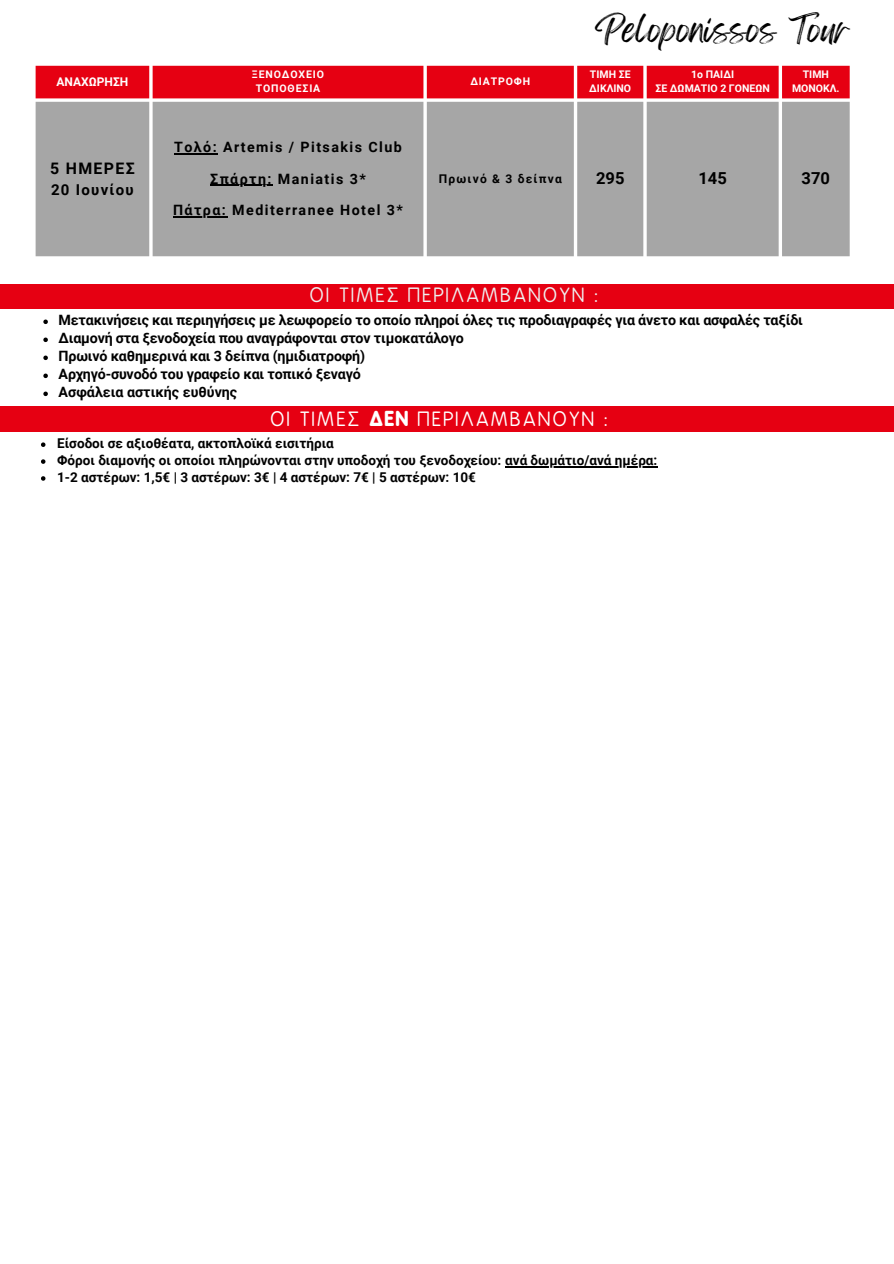
<style>
.page{position:relative;width:894px;height:1264px;background:#fff}
.page>*{position:absolute;margin:0;border:0;box-sizing:border-box;transform-origin:0 0}
.t1{font:30px "Feeling Passionate";color:#000}
.t2{font:19.5px "B Preplay";letter-spacing:.085em;color:#fff}
.t3{font:19.5px "B Preplay";letter-spacing:.085em;color:#efefef}
.t4{font:700 16.5px "Roboto";color:#000}
.t5{font:700 15.9px "Roboto";letter-spacing:.085em;color:#000}
.t6{font:700 15px "Roboto";letter-spacing:.085em;color:#000}
.t7{font:700 14.25px "Roboto";letter-spacing:-.015em;color:#000}
.t8{font:700 14.25px "Roboto";letter-spacing:.1em;color:#000}
.t9{font:700 13.5px "Roboto";color:#000}
.t10{font:700 12px "Roboto";letter-spacing:.1em;color:#000}
.t11{font:700 12px "Roboto";color:#fff}
.t12{font:700 10.5px/14.4px "Roboto";color:#fff}
.t13{font:700 10.5px "Roboto";letter-spacing:.085em;color:#fff}
.s1{font-weight:700}
</style>
<div class="page">
<div style="left:36px;top:66px;width:813px;height:32px;background:#e60012"></div>
<div style="left:36px;top:102px;width:813px;height:154px;background:#a6a6a6"></div>
<hr style="left:174px;top:153px;width:44px;height:2px;background:#000">
<hr style="left:210px;top:185px;width:63px;height:1px;background:#000">
<hr style="left:173px;top:216px;width:54px;height:1px;background:#000">
<svg style="left:43px;top:319px;width:5px;height:5px"></svg>
<svg style="left:43px;top:337px;width:5px;height:5px"></svg>
<svg style="left:43px;top:355px;width:5px;height:5px"></svg>
<svg style="left:43px;top:373px;width:5px;height:5px"></svg>
<svg style="left:43px;top:391px;width:5px;height:5px"></svg>
<svg style="left:41px;top:442px;width:4px;height:5px"></svg>
<svg style="left:41px;top:459px;width:4px;height:5px"></svg>
<hr style="left:505px;top:466px;width:152px;height:1px;background:#000">
<svg style="left:41px;top:476px;width:4px;height:4px"></svg>
<div style="left:0;top:285px;width:893px;height:24px;background:#e60012"></div>
<div style="left:0;top:406px;width:893px;height:26px;background:#e60012"></div>
<p class="t11" style="left:56px;top:74px;width:73px">ΑΝΑΧΩΡΗΣΗ</p>
<p class="t5" style="left:50px;top:159px;width:86px">5 ΗΜΕΡΕΣ</p>
<p class="t6" style="left:51px;top:181px;width:84px">20 Ιουνίου</p>
<p class="t13" style="left:252px;top:68px;width:74px">ΞΕΝΟΔΟΧΕΙΟ</p>
<p class="t13" style="left:255px;top:82px;width:66px">ΤΟΠΟΘΕΣΙΑ</p>
<p class="t8" style="left:174px;top:139px;width:229px">Τολό: Artemis / Pitsakis Club</p>
<p class="t8" style="left:210px;top:170px;width:157px">Σπάρτη: Maniatis 3*</p>
<p class="t8" style="left:173px;top:202px;width:231px">Πάτρα: Mediterranee Hotel 3*</p>
<h1 class="t1" style="left:595px;top:6px;width:256px">Peloponissos Tour</h1>
<p class="t13" style="left:470px;top:75px;width:61px">ΔΙΑΤΡΟΦΗ</p>
<p class="t12" style="left:589px;top:67px;width:43px">ΤΙΜΗ ΣΕ<br>ΔΙΚΛΙΝΟ</p>
<p class="t12" style="left:691px;top:67px;width:44px">1ο ΠΑΙΔΙ</p>
<p class="t12" style="left:655px;top:81px;width:116px">ΣΕ ΔΩΜΑΤΙΟ 2 ΓΟΝΕΩΝ</p>
<p class="t12" style="left:791px;top:67px;width:49px;text-align:center">ΤΙΜΗ<br>MOΝΟΚΛ.</p>
<p class="t10" style="left:438px;top:172px;width:124px">Πρωινό &amp; 3 δείπνα</p>
<p class="t4" style="left:596px;top:169px;width:30px">295</p>
<p class="t4" style="left:698px;top:169px;width:30px">145</p>
<h2 class="t4" style="left:801px;top:169px;width:30px">370</h2>
<p class="t3" style="left:310px;top:284px;width:290px">ΟΙ ΤΙΜΕΣ ΠΕΡΙΛΑΜΒΑΝΟΥΝ :</p>
<h2 class="t7" style="left:59px;top:312px;width:745px">Μετακινήσεις και περιηγήσεις με λεωφορείο το οποίο πληροί όλες τις προδιαγραφές για άνετο και ασφαλές ταξίδι</h2>
<p class="t7" style="left:59px;top:330px;width:407px">Διαμονή στα ξενοδοχεία που αναγράφονται στον τιμοκατάλογο</p>
<p class="t7" style="left:59px;top:348px;width:308px">Πρωινό καθημερινά και 3 δείπνα (ημιδιατροφή)</p>
<p class="t7" style="left:59px;top:366px;width:303px">Αρχηγό-συνοδό του γραφείο και τοπικό ξεναγό</p>
<p class="t7" style="left:59px;top:384px;width:180px">Ασφάλεια αστικής ευθύνης</p>
<p class="t9" style="left:57px;top:435px;width:278px">Είσοδοι σε αξιοθέατα, ακτοπλοϊκά εισιτήρια</p>
<h2 class="t9" style="left:57px;top:452px;width:601px">Φόροι διαμονής οι οποίοι πληρώνονται στην υποδοχή του ξενοδοχείου: ανά δωμάτιο/ανά ημέρα:</h2>
<p class="t9" style="left:57px;top:469px;width:420px">1-2 αστέρων: 1,5€ | 3 αστέρων: 3€ | 4 αστέρων: 7€ | 5 αστέρων: 10€</p>
<p class="t2" style="left:271px;top:408px;width:339px">ΟΙ ΤΙΜΕΣ <span class="s1">ΔΕΝ</span> ΠΕΡΙΛΑΜΒΑΝΟΥΝ :</p>
</div>
